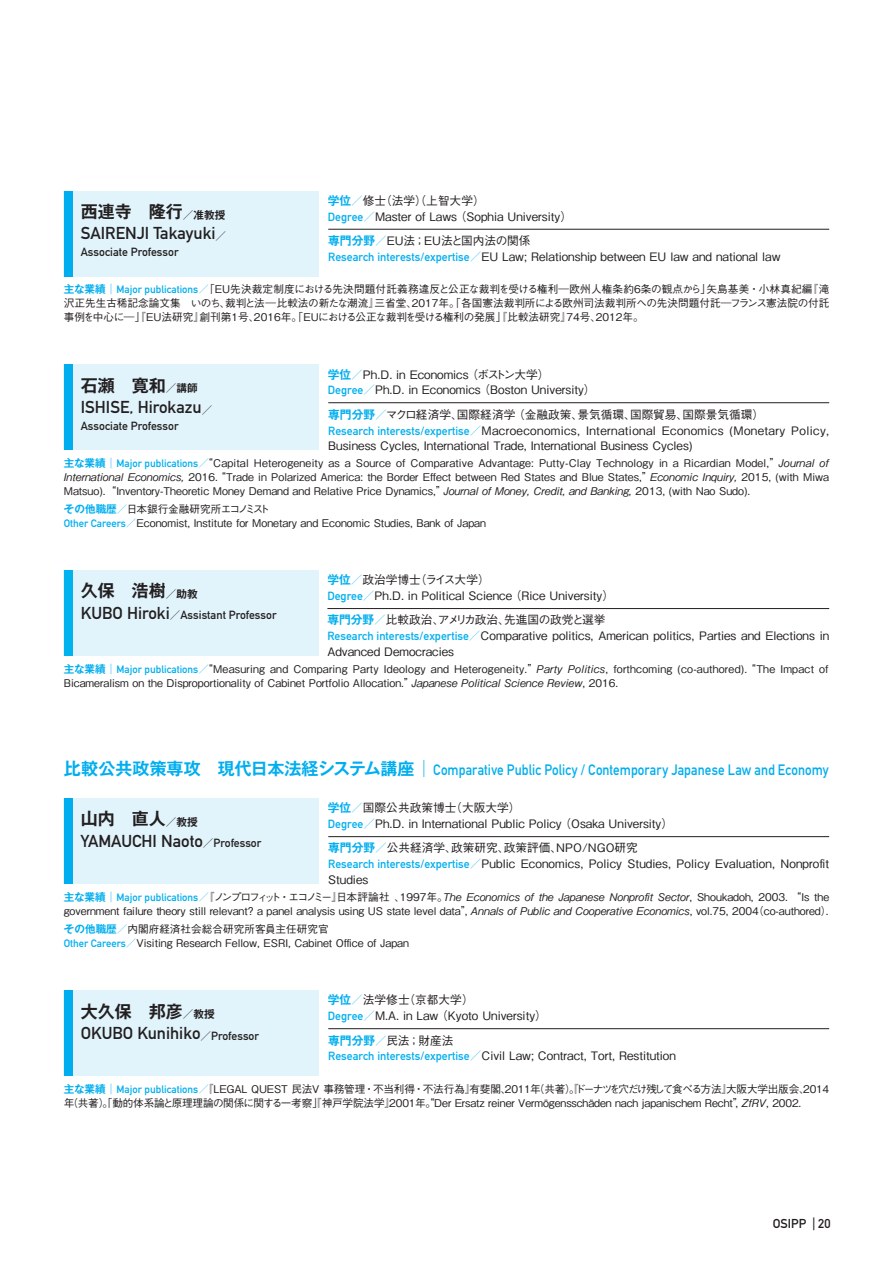
<style>
.page{position:relative;width:893px;height:1263px;background:#fff}
.page>*{position:absolute;margin:0;border:0;box-sizing:border-box;transform-origin:0 0}
.t1{font:16.95px "DIN Mittelschrift Std";color:#231f20}
.t2{font:700 16.95px "Gothic MB101 Pro De";color:#231f20}
.t3{font:14.85px "DIN Mittelschrift Std";letter-spacing:.005em;color:#00aeef;scale:.88 1}
.t4{font:12.75px "DIN Mittelschrift Std";color:#231f20}
.t5{font:500 11.7px/15.9px "Gothic BBB Pro";color:#231f20}
.t6{font:11.7px "DIN Mittelschrift Std";color:#231f20}
.t7{font:500 10.65px/13.8px "Gothic BBB Pro";color:#231f20}
.s1{font-family:"Gothic MB101 Pro De";font-weight:700;color:#00aeef}
.s2{color:#00aeef}
.s3{font-family:"DIN Mittelschrift Std";font-weight:400;color:#00aeef}
.s4{font-family:"Gothic MB101 Pro";font-weight:300;color:#00aeef}
.s5{font-size:10.65px}
.s6{font-family:"Gothic MB101 Pro De";font-weight:700;font-size:10.65px}
.s7{font-size:16.95px}
.s8{font-family:"Gothic MB101 Pro De";font-weight:700;font-size:16.95px}
.s9{font-family:"Gothic MB101 Pro";font-weight:300;font-size:16.95px}
.s10{font-size:11.7px}
</style>
<div class="page">
<div style="left:64px;top:799px;width:255px;height:85px;background:#e1f4fc"></div>
<div style="left:64px;top:799px;width:8px;height:85px;background:#00aeef"></div>
<hr style="left:328px;top:836px;width:501px;height:1px;background:#231f20">
<div style="left:64px;top:991px;width:255px;height:85px;background:#e1f4fc"></div>
<div style="left:64px;top:991px;width:8px;height:85px;background:#00aeef"></div>
<hr style="left:328px;top:1028px;width:501px;height:1px;background:#231f20">
<div style="left:64px;top:365px;width:255px;height:85px;background:#e1f4fc"></div>
<div style="left:64px;top:365px;width:8px;height:85px;background:#00aeef"></div>
<hr style="left:328px;top:402px;width:501px;height:1px;background:#231f20">
<div style="left:64px;top:191px;width:255px;height:85px;background:#e1f4fc"></div>
<div style="left:64px;top:191px;width:8px;height:85px;background:#00aeef"></div>
<hr style="left:328px;top:229px;width:501px;height:1px;background:#231f20">
<div style="left:64px;top:571px;width:255px;height:85px;background:#e1f4fc"></div>
<div style="left:64px;top:571px;width:8px;height:85px;background:#00b3ef"></div>
<hr style="left:327px;top:608px;width:502px;height:1px;background:#231f20">
<p class="t5" style="left:328px;top:191px;width:246px"><span class="s1">学位</span><span class="s2">／</span>修士（法学）（上智大学）<br><span class="s3">Degree</span><span class="s2">／</span>Master of Laws （Sophia University）</p>
<p class="t5" style="left:328px;top:231px;width:454px"><span class="s1">専門分野</span><span class="s2">／</span>EU法；EU法と国内法の関係<br><span class="s3">Research interests/expertise</span><span class="s2">／</span>EU Law; Relationship between EU law and national law</p>
<p class="t7" style="left:64px;top:281px;width:767px;text-align:justify"><span class="s1">主な業績</span><span class="s4">｜</span><span class="s3">Major publications</span><span class="s2">／</span>「EU先決裁定制度における先決問題付託義務違反と公正な裁判を受ける権利―欧州人権条約6条の観点から」矢島基美・小林真紀編『滝沢正先生古稀記念論文集　いのち、裁判と法―比較法の新たな潮流』三省堂、2017年。「各国憲法裁判所による欧州司法裁判所への先決問題付託―フランス憲法院の付託事例を中心に―」『EU法研究』創刊第1号、2016年。「EUにおける公正な裁判を受ける権利の発展」『比較法研究』74号、2012年。</p>
<h1 class="t2" style="left:81px;top:198px;width:146px">西連寺　隆行<span class="s5">／准教授</span></h1>
<h1 class="t1" style="left:81px;top:224px;width:147px">SAIRENJI Takayuki<span class="s6">／</span></h1>
<p class="t6" style="left:81px;top:245px;width:99px">Associate Professor</p>
<p class="t5" style="left:328px;top:365px;width:269px"><span class="s1">学位</span><span class="s2">／</span>Ph.D. in Economics （ボストン大学）<br><span class="s3">Degree</span><span class="s2">／</span>Ph.D. in Economics （Boston University）</p>
<p class="t5" style="left:328px;top:405px;width:502px"><span class="s1">専門分野</span><span class="s2">／</span>マクロ経済学、国際経済学 （金融政策、景気循環、国際貿易、国際景気循環）<br><span class="s3">Research interests/expertise</span><span class="s2">／</span>Macroeconomics, International Economics (Monetary Policy,<br>Business Cycles, International Trade, International Business Cycles)</p>
<p class="t7" style="left:64px;top:455px;width:767px;text-align:justify"><span class="s1">主な業績</span><span class="s4">｜</span><span class="s3">Major publications</span><span class="s2">／</span>“Capital Heterogeneity as a Source of Comparative Advantage: Putty-Clay Technology in a Ricardian Model,”Journal of International Economics, 2016. “Trade in Polarized America: the Border Effect between Red States and Blue States,”Economic Inquiry, 2015, (with Miwa Matsuo). “Inventory-Theoretic Money Demand and Relative Price Dynamics,”Journal of Money, Credit, and Banking, 2013, (with Nao Sudo).</p>
<h1 class="t2" style="left:81px;top:371px;width:118px">石瀬　寛和<span class="s5">／講師</span></h1>
<h1 class="t1" style="left:81px;top:397px;width:133px">ISHISE, Hirokazu<span class="s6">／</span></h1>
<p class="t6" style="left:81px;top:419px;width:99px">Associate Professor</p>
<p class="t7" style="left:64px;top:501px;width:424px"><span class="s1">その他職歴</span><span class="s2">／</span>日本銀行金融研究所エコノミスト<br><span class="s3">Other Careers</span><span class="s2">／</span>Economist, Institute for Monetary and Economic Studies, Bank of Japan</p>
<p class="t5" style="left:327px;top:570px;width:288px"><span class="s1">学位</span><span class="s2">／</span>政治学博士（ライス大学）<br><span class="s3">Degree</span><span class="s2">／</span>Ph.D. in Political Science （Rice University）</p>
<p class="t5" style="left:327px;top:610px;width:503px"><span class="s1">専門分野</span><span class="s2">／</span>比較政治、アメリカ政治、先進国の政党と選挙<br><span class="s3">Research interests/expertise</span><span class="s2">／</span>Comparative politics, American politics, Parties and Elections in<br>Advanced Democracies</p>
<p class="t7" style="left:64px;top:660px;width:766px"><span class="s1">主な業績</span><span class="s4">｜</span><span class="s3">Major publications</span><span class="s2">／</span>“Measuring and Comparing Party Ideology and Heterogeneity.”Party Politics, forthcoming (co-authored). “The Impact of<br>Bicameralism on the Disproportionality of Cabinet Portfolio Allocation.”Japanese Political Science Review, 2016.</p>
<h1 class="t2" style="left:81px;top:577px;width:118px">久保　浩樹<span class="s5">／助教</span></h1>
<p class="t6" style="left:81px;top:608px;width:197px"><span class="s7">KUBO Hiroki</span><span class="s6">／</span>Assistant Professor</p>
<h2 class="t3" style="left:64px;top:761px;width:871px"><span class="s8">比較公共政策専攻　現代日本法経システム講座</span><span class="s9">｜</span>Comparative Public Policy / Contemporary Japanese Law and Economy</h2>
<h1 class="t2" style="left:81px;top:805px;width:118px">山内　直人<span class="s5">／教授</span></h1>
<h1 class="t1" style="left:81px;top:831px;width:182px">YAMAUCHI Naoto<span class="s6">／</span><span class="s10">Professor</span></h1>
<p class="t5" style="left:328px;top:799px;width:347px"><span class="s1">学位</span><span class="s2">／</span>国際公共政策博士（大阪大学）<br><span class="s3">Degree</span><span class="s2">／</span>Ph.D. in International Public Policy （Osaka University）</p>
<p class="t5" style="left:328px;top:839px;width:502px"><span class="s1">専門分野</span><span class="s2">／</span>公共経済学、政策研究、政策評価、NPO/NGO研究<br><span class="s3">Research interests/expertise</span><span class="s2">／</span>Public Economics, Policy Studies, Policy Evaluation, Nonprofit<br>Studies</p>
<p class="t7" style="left:64px;top:888px;width:769px"><span class="s1">主な業績</span><span class="s4">｜</span><span class="s3">Major publications</span><span class="s2">／</span>『ノンプロフィット・エコノミー』日本評論社 、1997年。The Economics of the Japanese Nonprofit Sector, Shoukadoh, 2003. “Is the government failure theory still relevant? a panel analysis using US state level data”, Annals of Public and Cooperative Economics, vol.75, 2004（co-authored）.</p>
<p class="t7" style="left:64px;top:921px;width:347px"><span class="s1">その他職歴</span><span class="s2">／</span>内閣府経済社会総合研究所客員主任研究官<br><span class="s3">Other Careers</span><span class="s2">／</span>Visiting Research Fellow, ESRI, Cabinet Office of Japan</p>
<p class="t5" style="left:328px;top:991px;width:221px"><span class="s1">学位</span><span class="s2">／</span>法学修士（京都大学）<br><span class="s3">Degree</span><span class="s2">／</span>M.A. in Law （Kyoto University）</p>
<p class="t5" style="left:328px;top:1031px;width:349px"><span class="s1">専門分野</span><span class="s2">／</span>民法；財産法<br><span class="s3">Research interests/expertise</span><span class="s2">／</span>Civil Law; Contract, Tort, Restitution</p>
<p class="t7" style="left:64px;top:1080px;width:767px"><span class="s1">主な業績</span><span class="s4">｜</span><span class="s3">Major publications</span><span class="s2">／</span>『LEGAL QUEST 民法V 事務管理・不当利得・不法行為』有斐閣、2011年（共著）。『ドーナツを穴だけ残して食べる方法』大阪大学出版会、2014年（共著）。「動的体系論と原理理論の関係に関する一考察」『神戸学院法学』2001年。“Der Ersatz reiner Vermögensschäden nach japanischem Recht”, ZfRV, 2002.</p>
<h1 class="t2" style="left:81px;top:997px;width:135px">大久保　邦彦<span class="s5">／教授</span></h1>
<h1 class="t1" style="left:81px;top:1023px;width:180px">OKUBO Kunihiko<span class="s6">／</span><span class="s10">Professor</span></h1>
<p class="t4" style="left:773px;top:1216px;width:59px">OSIPP | 20</p>
</div>
